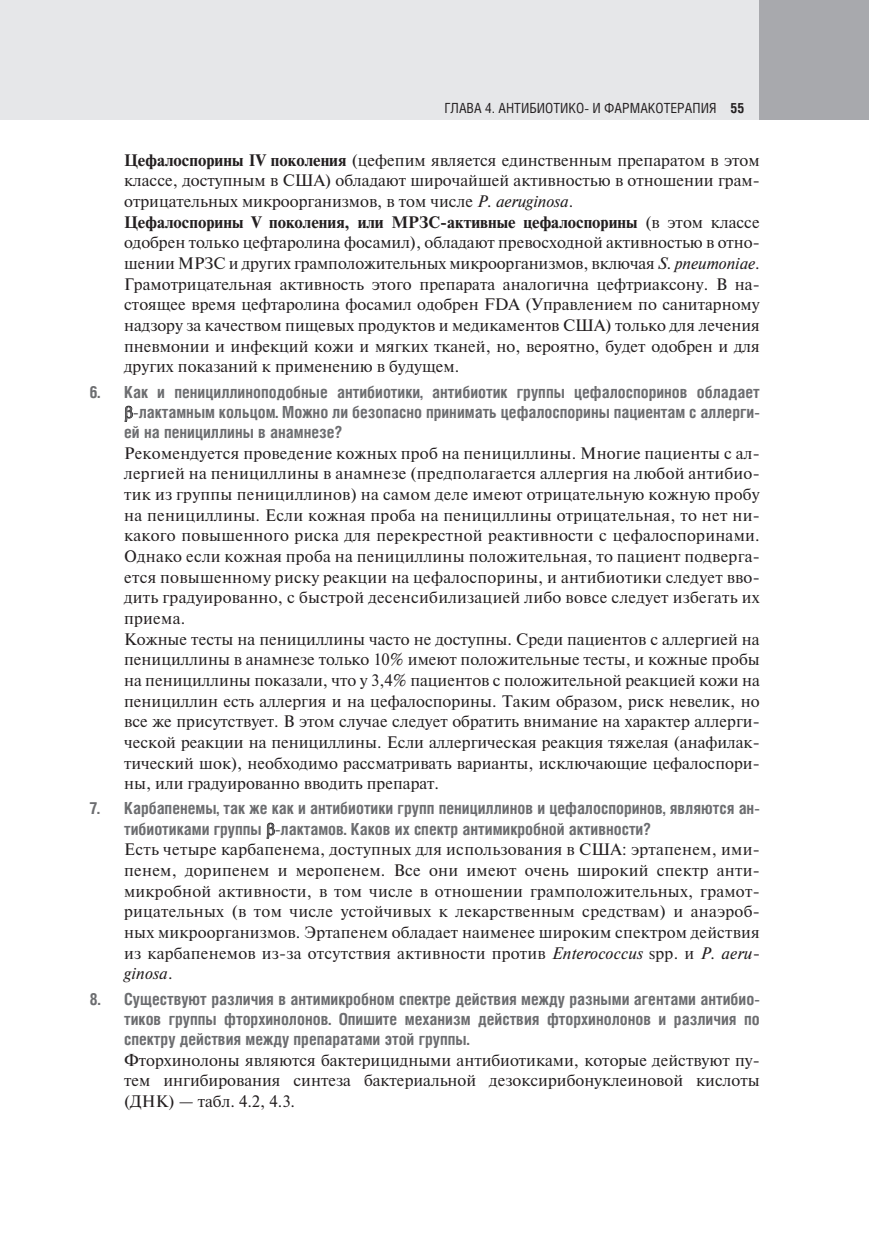
<style>
.page{position:relative;width:869px;height:1241px;background:#fff}
.page>*{position:absolute;margin:0;border:0;box-sizing:border-box;transform-origin:0 0}
.t1{font:16.62px/20.7px "Newton";color:#231f20}
.t2{font:700 16.62px/20.5px "Helios Cond";color:#6c6d70}
.t3{font:14px "Helios Cond";color:#231f20}
.s1{font-weight:700}
.s2{font-style:italic}
.s3{font-family:"Helios Cond";font-weight:700;color:#6c6d70}
.s4{font-family:"Newton";font-weight:400;color:#231f20}
</style>
<div class="page">
<div style="left:0;top:0;width:25px;height:119px;background:#e6e7e9"></div>
<div style="left:25px;top:0;width:734px;height:119px;background:#e6e7e9"></div>
<div style="left:759px;top:0;width:109px;height:119px;background:#a8a9ad"></div>
<p class="t3" style="left:444px;top:103px;width:301px">ГЛАВА 4. АНТИБИОТИКО- И ФАРМАКОТЕРАПИЯ <span class="s1">55</span></p>
<p class="t1" style="left:124px;top:151px;width:636px"><span class="s1">Цефалоспорины IV поколения</span> (цефепим является единственным препаратом в этом классе, доступным в США) обладают широчайшей активностью в отношении грам&shy;отрицательных микроорганизмов, в том числе <span class="s2">P. aeruginosa</span>.<br><span class="s1">Цефалоспорины V поколения, или МРЗС-активные цефалоспорины</span> (в этом классе одоб рен только цефтаролина фосамил), обладают превосходной активностью в отно&shy;шении МРЗС и других грамположительных микроорганизмов, включая <span class="s2">S. pneumoniae</span>.<br>Грамотрицательная активность этого препарата аналогична цефтриаксону. В на&shy;стоящее время цефтаролина фосамил одобрен FDA (Управлением по санитарному надзору за качеством пищевых продуктов и медикаментов США) только для лечения пневмонии и инфекций кожи и мягких тканей, но, вероятно, будет одобрен и для других показаний к применению в будущем.</p>
<p class="t2" style="left:89px;top:383px;width:671px">6. Как и пенициллиноподобные антибиотики, антибиотик группы цефалоспоринов обладает</p>
<p class="t2" style="left:133px;top:403px;width:627px">-лактамным кольцом. Можно ли безопасно принимать цефалоспорины пациентам с аллерги-</p>
<p class="t2" style="left:124px;top:423px;width:219px">ей на пенициллины в анамнезе?</p>
<p class="t1" style="left:124px;top:444px;width:636px">Рекомендуется проведение кожных проб на пенициллины. Многие пациенты с ал-</p>
<p class="t1" style="left:124px;top:464px;width:636px">лергией на пенициллины в анамнезе (предполагается аллергия на любой антибио-</p>
<p class="t1" style="left:124px;top:485px;width:636px">тик из группы пенициллинов) на самом деле имеют отрицательную кожную пробу</p>
<p class="t1" style="left:124px;top:506px;width:636px">на пенициллины. Если кожная проба на пенициллины отрицательная, то нет ни-</p>
<p class="t1" style="left:124px;top:526px;width:636px">какого повышенного риска для перекрестной реактивности с цефалоспоринами.</p>
<p class="t1" style="left:124px;top:547px;width:636px">Однако если кожная проба на пенициллины положительная, то пациент подверга-</p>
<p class="t1" style="left:124px;top:567px;width:636px">ется повышенному риску реакции на цефалоспорины, и антибиотики следует вво-</p>
<p class="t1" style="left:124px;top:588px;width:636px">дить градуированно, с быстрой десенсибилизацией либо вовсе следует избегать их</p>
<p class="t1" style="left:124px;top:609px;width:63px">приема.</p>
<p class="t1" style="left:124px;top:629px;width:636px">Кожные тесты на пенициллины часто не доступны. Среди пациентов с аллергией на</p>
<p class="t1" style="left:124px;top:650px;width:636px">пенициллины в анамнезе только 10% имеют положительные тесты, и кожные пробы</p>
<p class="t1" style="left:124px;top:671px;width:637px">на пенициллины показали, что у 3,4% пациентов с положительной реакцией кожи на</p>
<p class="t1" style="left:124px;top:691px;width:636px">пенициллин есть аллергия и на цефалоспорины. Таким образом, риск невелик, но</p>
<p class="t1" style="left:124px;top:712px;width:636px">все же присутствует. В этом случае следует обратить внимание на характер аллерги-</p>
<p class="t1" style="left:124px;top:733px;width:636px">ческой реакции на пенициллины. Если аллергическая реакция тяжелая (анафилак-</p>
<p class="t1" style="left:124px;top:753px;width:636px">тический шок), необходимо рассматривать варианты, исключающие цефалоспори-</p>
<p class="t1" style="left:124px;top:774px;width:316px">ны, или градуированно вводить препарат.</p>
<p class="t1" style="left:124px;top:799px;width:636px;text-indent:-35px"><span class="s3">7. Карбапенемы, так же как и антибиотики групп пенициллинов и цефалоспоринов, являются ан&shy;тибиотиками группы -лактамов. Каков их спектр антимикробной активности?<br></span>Есть четыре карбапенема, доступных для использования в США: эртапенем, ими&shy;пенем, дорипенем и меропенем. Все они имеют очень широкий спектр анти&shy;микробной активности, в том числе в отношении грамположительных, грамот&shy;рица тельных (в том числе устойчивых к лекарственным средствам) и ана эроб&shy;ных мик роорганизмов. Эртапенем обладает наименее широким спектром действия из карбапенемов из-за отсутствия активности против <span class="s2">Enterococcus</span> sрp. и <span class="s2">P. aeru&shy;ginosa</span>.</p>
<p class="t2" style="left:124px;top:989px;width:636px;text-indent:-35px">8. Существуют различия в антимикробном спектре действия между разными агентами антибио&shy;тиков группы фторхинолонов. Опишите механизм действия фторхинолонов и различия по спектру действия между препаратами этой группы.<br><span class="s4">Фторхинолоны являются бактерицидными антибиотиками, которые действуют пу&shy;тем ингибирования синтеза бактериальной дезоксирибонуклеиновой кислоты (ДНК) — табл. 4.2, 4.3.</span></p>
</div>
